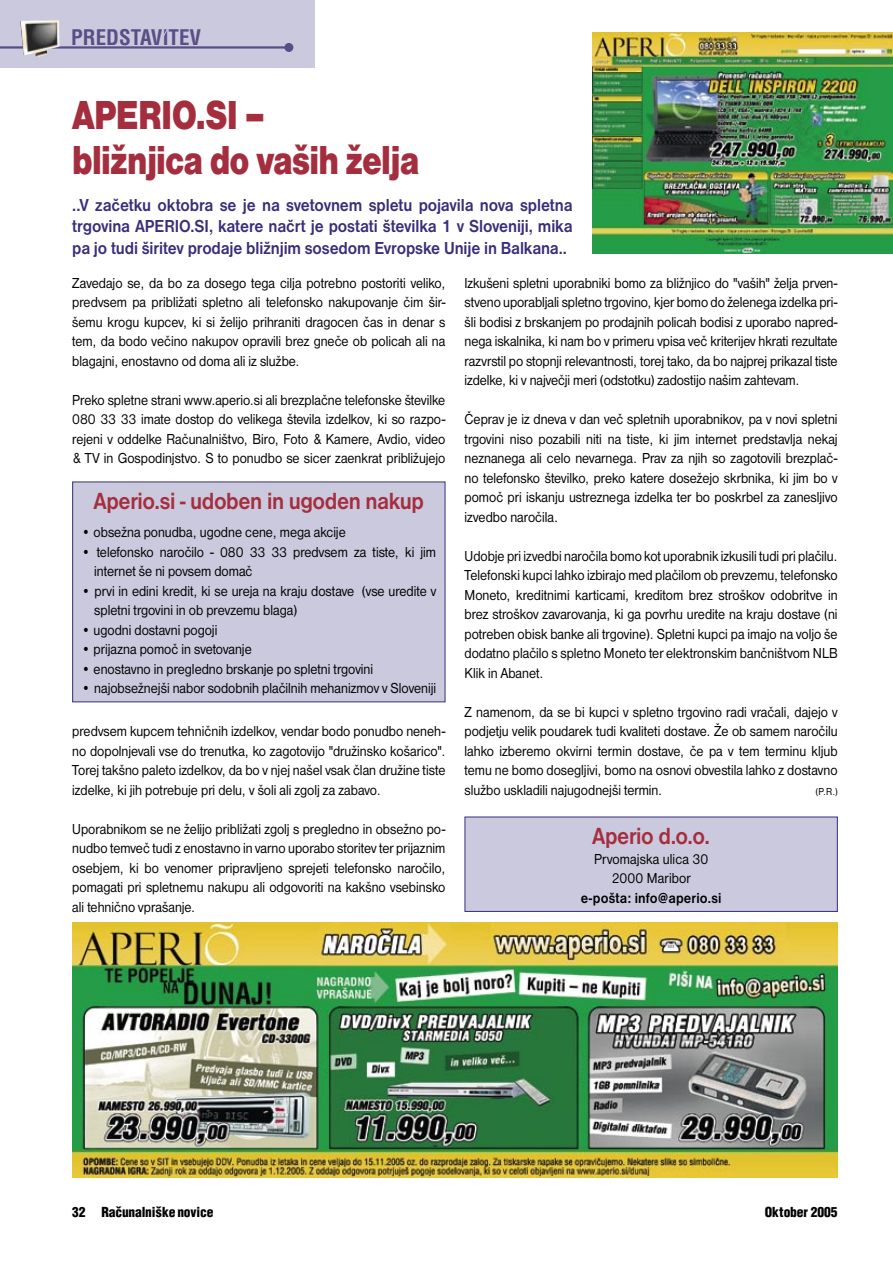
<style>
.page{position:relative;width:893px;height:1263px;background:#fff}
.page>*{position:absolute;margin:0;border:0;box-sizing:border-box;transform-origin:0 0}
.Predstavitev_Naslov{font:42px "Nimbus San DEE Blac";letter-spacing:-.025em;color:#a42e3e;scale:.8 1}
.Predstavitev_Vsebina{font:700 24.15px "Nimbus San DEE";letter-spacing:-.02em;color:#a42e3e;scale:.9 1}
.t1{font:700 condensed 21px "SS Helvetica";color:#594e85}
.Predstavitev_Podnaslov{font:700 18px/21.6px "Nimbus San DEE";letter-spacing:-.01em;color:#392e7a;text-align:justify;scale:.9 1}
.Predstavitev_Vsebina-2{font:15px/19.5px "Nimbus San DEE";color:#000;text-align:justify;scale:.9 1}
.Predstavitev_Vsebina-3{font:700 15px "Nimbus San DEE";letter-spacing:.01em;color:#000;scale:.9 1}
.t2{font:900 condensed 13.5px "SS Helvetica";letter-spacing:-.01em;color:#000}
.Predstavitev_Vsebina-4{font:10.5px "Nimbus San DEE";color:#000;scale:.9 1}
</style>
<div class="page">
<div style="left:0;top:0;width:315px;height:68px;background:#cbc9dd"></div>
<hr style="left:0;top:46px;width:289px;height:3px;background:#594e85">
<div style="left:284px;top:43px;width:9px;height:9px;background:#594e85;border-radius:50%"></div>
<img style="left:20px;top:20px;width:40px;height:37px">
<img style="left:592px;top:33px;width:301px;height:221px">
<div style="left:73px;top:482px;width:372px;height:220px;background:#cbc9dd"></div>
<div style="left:465px;top:817px;width:372px;height:94px;background:#cbc9dd"></div>
<div style="left:465px;top:817px;width:373px;height:95px;border:1px solid #392e7a"></div>
<img style="left:72px;top:923px;width:766px;height:255px">
<p class="t1" style="left:71px;top:24px;width:131px">PREDSTAVITEV</p>
<p class="Predstavitev_Naslov" style="left:72px;top:91px;width:243px">APERIO.SI –</p>
<p class="Predstavitev_Naslov" style="left:72px;top:136px;width:435px">bližnjica do vaših želja</p>
<p class="Predstavitev_Podnaslov" style="left:72px;top:194px;width:557px">..V začetku oktobra se je na svetovnem spletu pojavila nova spletna trgovina APERIO.SI, katere načrt je postati številka 1 v Sloveniji, mika pa jo tudi širitev prodaje bližnjim sosedom Evropske Unije in Balkana..</p>
<p class="Predstavitev_Vsebina-2" style="left:72px;top:273px;width:416px">Zavedajo se, da bo za dosego tega cilja potrebno postoriti veliko, predvsem pa približati spletno ali telefonsko nakupovanje čim šir&shy;šemu krogu kupcev, ki si želijo prihraniti dragocen čas in denar s tem, da bodo večino nakupov opravili brez gneče ob policah ali na blagajni, enostavno od doma ali iz službe.</p>
<p class="Predstavitev_Vsebina-2" style="left:72px;top:390px;width:416px">Preko spletne strani www.aperio.si ali brezplačne telefonske številke 080 33 33 imate dostop do velikega števila izdelkov, ki so razpo&shy;rejeni v oddelke Računalništvo, Biro, Foto &amp; Kamere, Avdio, video &amp; TV in Gospodinjstvo. S to ponudbo se sicer zaenkrat približujejo</p>
<p class="Predstavitev_Vsebina" style="left:94px;top:487px;width:369px">Aperio.si - udoben in ugoden nakup</p>
<p class="Predstavitev_Vsebina-2" style="left:82px;top:522px;width:295px">• obsežna ponudba, ugodne cene, mega akcije</p>
<p class="Predstavitev_Vsebina-2" style="left:94px;top:542px;width:381px;text-indent:-13px">• telefonsko naročilo - 080 33 33 predvsem za tiste, ki jim internet še ni povsem domač</p>
<p class="Predstavitev_Vsebina-2" style="left:94px;top:581px;width:381px;text-indent:-13px">• prvi in edini kredit, ki se ureja na kraju dostave (vse uredite v spletni trgovini in ob prevzemu blaga)</p>
<p class="Predstavitev_Vsebina-2" style="left:82px;top:620px;width:152px">• ugodni dostavni pogoji</p>
<p class="Predstavitev_Vsebina-2" style="left:82px;top:639px;width:191px">• prijazna pomoč in svetovanje</p>
<p class="Predstavitev_Vsebina-2" style="left:82px;top:659px;width:325px">• enostavno in pregledno brskanje po spletni trgovini</p>
<p class="Predstavitev_Vsebina-2" style="left:82px;top:678px;width:395px">• najobsežnejši nabor sodobnih plačilnih mehanizmov v Sloveniji</p>
<p class="Predstavitev_Vsebina-2" style="left:72px;top:722px;width:416px">predvsem kupcem tehničnih izdelkov, vendar bodo ponudbo neneh&shy;no dopolnjevali vse do trenutka, ko zagotovijo "družinsko košarico".<br>Torej takšno paleto izdelkov, da bo v njej našel vsak član družine tiste izdelke, ki jih potrebuje pri delu, v šoli ali zgolj za zabavo.</p>
<p class="Predstavitev_Vsebina-2" style="left:72px;top:819px;width:416px">Uporabnikom se ne želijo približati zgolj s pregledno in obsežno po&shy;nudbo temveč tudi z enostavno in varno uporabo storitev ter prijaznim osebjem, ki bo venomer pripravljeno sprejeti telefonsko naročilo, pomagati pri spletnemu nakupu ali odgovoriti na kakšno vsebinsko ali tehnično vprašanje.</p>
<p class="Predstavitev_Vsebina-2" style="left:465px;top:273px;width:416px">Izkušeni spletni uporabniki bomo za bližnjico do "vaših" želja prven&shy;stveno uporabljali spletno trgovino, kjer bomo do želenega izdelka pri&shy;šli bodisi z brskanjem po prodajnih policah bodisi z uporabo napred&shy;nega iskalnika, ki nam bo v primeru vpisa več kriterijev hkrati rezultate razvrstil po stopnji relevantnosti, torej tako, da bo najprej prikazal tiste izdelke, ki v največji meri (odstotku) zadostijo našim zahtevam.</p>
<p class="Predstavitev_Vsebina-2" style="left:465px;top:410px;width:416px">Čeprav je iz dneva v dan več spletnih uporabnikov, pa v novi spletni trgovini niso pozabili niti na tiste, ki jim internet predstavlja nekaj neznanega ali celo nevarnega. Prav za njih so zagotovili brezplač&shy;no telefonsko številko, preko katere dosežejo skrbnika, ki jim bo v pomoč pri iskanju ustreznega izdelka ter bo poskrbel za zanesljivo izvedbo naročila.</p>
<p class="Predstavitev_Vsebina-2" style="left:465px;top:546px;width:416px">Udobje pri izvedbi naročila bomo kot uporabnik izkusili tudi pri plačilu.<br>Telefonski kupci lahko izbirajo med plačilom ob prevzemu, telefonsko Moneto, kreditnimi karticami, kreditom brez stroškov odobritve in brez stroškov zavarovanja, ki ga povrhu uredite na kraju dostave (ni potreben obisk banke ali trgovine). Spletni kupci pa imajo na voljo še dodatno plačilo s spletno Moneto ter elektronskim bančništvom NLB Klik in Abanet.</p>
<p class="Predstavitev_Vsebina-2" style="left:465px;top:702px;width:416px">Z namenom, da se bi kupci v spletno trgovino radi vračali, dajejo v podjetju velik poudarek tudi kvaliteti dostave. Že ob samem naročilu lahko izberemo okvirni termin dostave, če pa v tem terminu kljub temu ne bomo dosegljivi, bomo na osnovi obvestila lahko z dostavno službo uskladili najugodnejši termin.</p>
<p class="Predstavitev_Vsebina-4" style="left:816px;top:785px;width:26px">(P.R.)</p>
<p class="Predstavitev_Vsebina" style="left:592px;top:822px;width:132px">Aperio d.o.o.</p>
<p class="Predstavitev_Vsebina-2" style="left:594px;top:849px;width:128px">Prvomajska ulica 30</p>
<p class="Predstavitev_Vsebina-2" style="left:612px;top:868px;width:89px">2000 Maribor</p>
<p class="Predstavitev_Vsebina-3" style="left:581px;top:889px;width:158px">e-pošta: info@aperio.si</p>
<p class="t2" style="left:72px;top:1204px;width:143px">32 Ra~unalni{ke novice</p>
<p class="t2" style="left:765px;top:1204px;width:74px">Oktober 2005</p>
</div>
